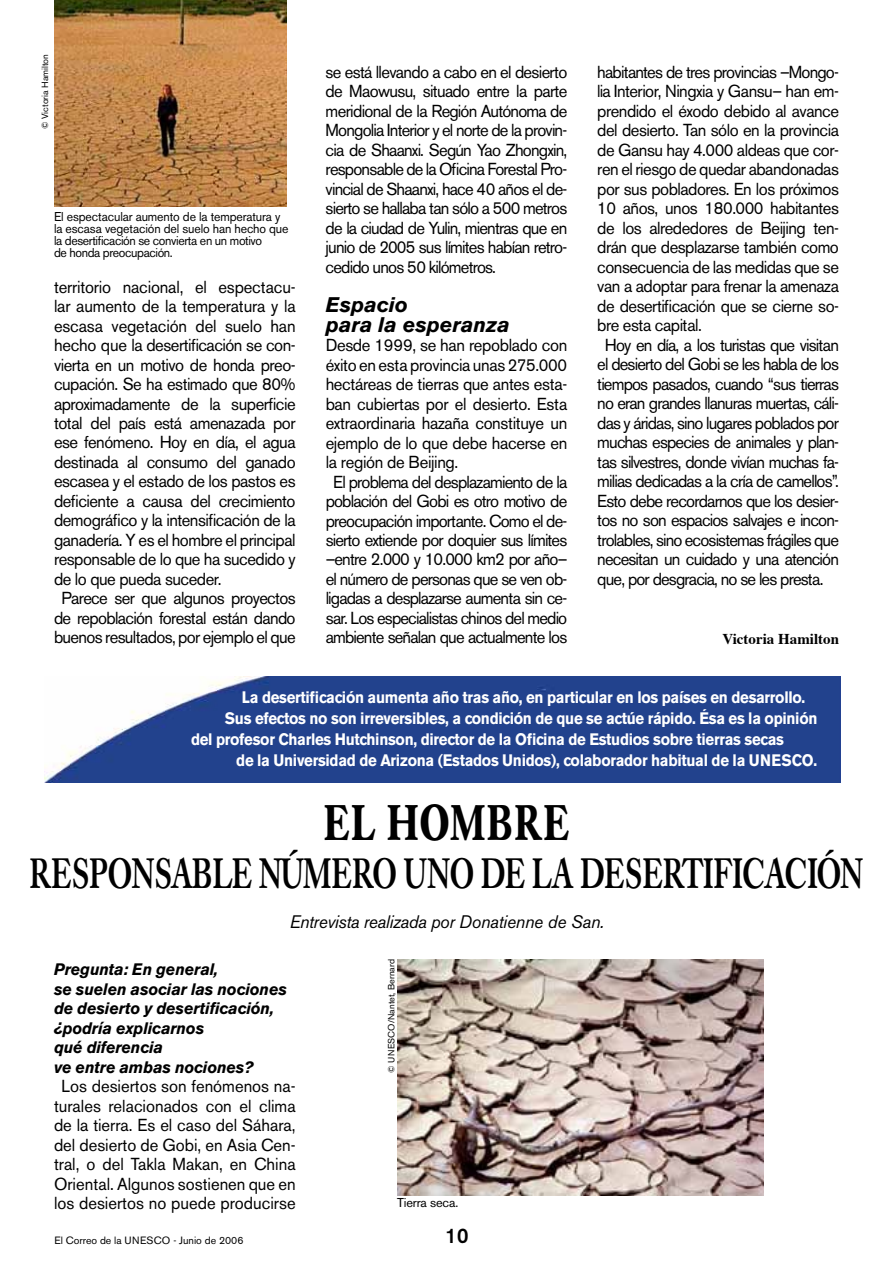
<style>
.page{position:relative;width:893px;height:1263px;background:#fff}
.page>*{position:absolute;margin:0;border:0;box-sizing:border-box;transform-origin:0 0}
.t1{font:700 49.5px "Caslon Book BE";letter-spacing:.04em;color:#000;scale:.72 1}
.t2{font:500 42px "Caslon Book BE";letter-spacing:.01em;color:#000;scale:.7 1}
.t3{font:italic 700 21px/19.5px "Akzidenz Grotesk BE";color:#000}
.t4{font:500 21px "Akzidenz Grotesk BE";color:#000;scale:.96 1}
.t5{font:italic 18px "Akzidenz Grotesk BE";letter-spacing:-.02em;color:#000;scale:.96 1}
.t6{font:17.25px/19.5px "Akzidenz Grotesk BE";letter-spacing:-.03em;color:#000;text-align:justify;scale:.96 1}
.t7{font:17.25px "Akzidenz Grotesk BE";letter-spacing:-.05em;color:#000;scale:.96 1}
.t8{font:17.25px/19.5px "Akzidenz Grotesk BE";color:#000;text-align:center;scale:.96 1}
.t9{font:17.25px "Akzidenz Grotesk BE";letter-spacing:-.01em;color:#000;scale:.96 1}
.t10{font:700 16.5px "Akzidenz Grotesk BE";letter-spacing:-.02em;color:#fff;scale:.91 1}
.t11{font:italic 700 16.5px/19.5px "Akzidenz Grotesk BE";letter-spacing:-.01em;color:#000;scale:.96 1}
.t12{font:700 15px "Times";color:#000}
.t13{font:12.75px/12px "Akzidenz Grotesk BE";letter-spacing:-.01em;color:#000;scale:.96 1}
.t14{font:12.75px "Akzidenz Grotesk BE";letter-spacing:-.01em;color:#000}
.t15{font:10.5px "Akzidenz Grotesk BE";color:#000}
.t16{font:9px "Akzidenz Grotesk BE";color:#000}
</style>
<div class="page">
<img style="left:54px;top:0;width:232px;height:206px">
<img style="left:44px;top:676px;width:796px;height:106px">
<img style="left:397px;top:960px;width:366px;height:235px">
<p class="t16" style="left:40px;top:129px;width:76px;rotate:-90deg">© Victoria Hamilton</p>
<p class="t13" style="left:54px;top:210px;width:246px">El espectacular aumento de la temperatura y la escasa vegetación del suelo han hecho que la desertificación se convierta en un motivo<br>de honda preocupación.</p>
<p class="t9" style="left:54px;top:276px;width:253px">territorio nacional, el espectacu-</p>
<p class="t9" style="left:54px;top:296px;width:253px">lar aumento de la temperatura y la</p>
<p class="t9" style="left:54px;top:315px;width:253px">escasa vegetación del suelo han</p>
<p class="t6" style="left:54px;top:335px;width:253px">hecho que la desertificación se con-</p>
<p class="t6" style="left:54px;top:355px;width:253px">vierta en un motivo de honda preo-</p>
<p class="t6" style="left:54px;top:374px;width:253px">cupación. Se ha estimado que 80%</p>
<p class="t6" style="left:54px;top:394px;width:253px">aproximadamente de la superficie</p>
<p class="t6" style="left:54px;top:413px;width:253px">total del país está amenazada por</p>
<p class="t6" style="left:54px;top:433px;width:253px">ese fenómeno. Hoy en día, el agua</p>
<p class="t6" style="left:54px;top:452px;width:253px">destinada al consumo del ganado</p>
<p class="t6" style="left:54px;top:472px;width:253px">escasea y el estado de los pastos es</p>
<p class="t6" style="left:54px;top:491px;width:253px">deficiente a causa del crecimiento</p>
<p class="t6" style="left:54px;top:511px;width:253px">demográfico y la intensificación de la</p>
<p class="t6" style="left:54px;top:530px;width:253px">ganadería. Y es el hombre el principal</p>
<p class="t6" style="left:54px;top:550px;width:253px">responsable de lo que ha sucedido y</p>
<p class="t6" style="left:54px;top:569px;width:176px">de lo que pueda suceder.</p>
<p class="t6" style="left:62px;top:589px;width:245px">Parece ser que algunos proyectos</p>
<p class="t6" style="left:54px;top:608px;width:253px">de repoblación forestal están dando</p>
<p class="t6" style="left:54px;top:628px;width:253px">buenos resultados, por ejemplo el que</p>
<p class="t6" style="left:326px;top:62px;width:253px">se está llevando a cabo en el desierto de Maowusu, situado entre la parte meridional de la Región Autónoma de Mongolia Interior y el norte de la provin&shy;cia de Shaanxi. Según Yao Zhongxin, responsable de la Oficina Forestal Pro&shy;vincial de Shaanxi, hace 40 años el de&shy;sierto se hallaba tan sólo a 500 metros de la ciudad de Yulin, mientras que en junio de 2005 sus límites habían retro&shy;cedido unos 50 kilómetros.</p>
<p class="t3" style="left:326px;top:295px;width:186px">Espacio<br>para la esperanza</p>
<p class="t6" style="left:326px;top:335px;width:253px">Desde 1999, se han repoblado con</p>
<p class="t6" style="left:326px;top:355px;width:253px">éxito en esta provincia unas 275.000</p>
<p class="t6" style="left:326px;top:374px;width:253px">hectáreas de tierras que antes esta-</p>
<p class="t6" style="left:326px;top:394px;width:253px">ban cubiertas por el desierto. Esta</p>
<p class="t6" style="left:326px;top:413px;width:253px">extraordinaria hazaña constituye un</p>
<p class="t6" style="left:326px;top:433px;width:253px">ejemplo de lo que debe hacerse en</p>
<p class="t6" style="left:326px;top:452px;width:140px">la región de Beijing.</p>
<p class="t7" style="left:333px;top:471px;width:245px">El problema del desplazamiento de la</p>
<p class="t7" style="left:326px;top:491px;width:253px">población del Gobi es otro motivo de</p>
<p class="t7" style="left:326px;top:510px;width:253px">preocupación importante. Como el de-</p>
<p class="t7" style="left:326px;top:530px;width:253px">sierto extiende por doquier sus límites</p>
<p class="t7" style="left:326px;top:549px;width:253px">–entre 2.000 y 10.000 km2 por año–</p>
<p class="t7" style="left:326px;top:569px;width:253px">el número de personas que se ven ob-</p>
<p class="t7" style="left:326px;top:588px;width:253px">ligadas a desplazarse aumenta sin ce-</p>
<p class="t7" style="left:326px;top:608px;width:253px">sar. Los especialistas chinos del medio</p>
<p class="t7" style="left:326px;top:627px;width:253px">ambiente señalan que actualmente los</p>
<p class="t7" style="left:597px;top:62px;width:253px">habitantes de tres provincias –Mongo-</p>
<p class="t6" style="left:597px;top:82px;width:253px">lia Interior, Ningxia y Gansu– han em-</p>
<p class="t6" style="left:597px;top:101px;width:253px">prendido el éxodo debido al avance</p>
<p class="t6" style="left:597px;top:121px;width:253px">del desierto. Tan sólo en la provincia</p>
<p class="t6" style="left:597px;top:140px;width:253px">de Gansu hay 4.000 aldeas que cor-</p>
<p class="t6" style="left:597px;top:160px;width:253px">ren el riesgo de quedar abandonadas</p>
<p class="t6" style="left:597px;top:179px;width:253px">por sus pobladores. En los próximos</p>
<p class="t6" style="left:597px;top:199px;width:253px">10 años, unos 180.000 habitantes</p>
<p class="t6" style="left:597px;top:218px;width:253px">de los alrededores de Beijing ten-</p>
<p class="t6" style="left:597px;top:238px;width:253px">drán que desplazarse también como</p>
<p class="t6" style="left:597px;top:257px;width:253px">consecuencia de las medidas que se</p>
<p class="t6" style="left:597px;top:277px;width:253px">van a adoptar para frenar la amenaza</p>
<p class="t6" style="left:597px;top:296px;width:253px">de desertificación que se cierne so-</p>
<p class="t6" style="left:597px;top:316px;width:110px">bre esta capital.</p>
<p class="t7" style="left:605px;top:334px;width:245px">Hoy en día, a los turistas que visitan</p>
<p class="t7" style="left:597px;top:354px;width:253px">el desierto del Gobi se les habla de los</p>
<p class="t7" style="left:597px;top:373px;width:253px">tiempos pasados, cuando “sus tierras</p>
<p class="t7" style="left:597px;top:393px;width:253px">no eran grandes llanuras muertas, cáli-</p>
<p class="t7" style="left:597px;top:412px;width:253px">das y áridas, sino lugares poblados por</p>
<p class="t7" style="left:597px;top:432px;width:253px">muchas especies de animales y plan-</p>
<p class="t7" style="left:597px;top:451px;width:253px">tas silvestres, donde vivían muchas fa-</p>
<p class="t7" style="left:597px;top:471px;width:253px">milias dedicadas a la cría de camellos”.</p>
<p class="t7" style="left:597px;top:490px;width:253px">Esto debe recordarnos que los desier-</p>
<p class="t7" style="left:597px;top:510px;width:253px">tos no son espacios salvajes e incon-</p>
<p class="t7" style="left:597px;top:529px;width:253px">trolables, sino ecosistemas frágiles que</p>
<p class="t7" style="left:597px;top:549px;width:253px">necesitan un cuidado y una atención</p>
<p class="t7" style="left:597px;top:568px;width:237px">que, por desgracia, no se les presta.</p>
<p class="t12" style="left:722px;top:624px;width:118px">Victoria Hamilton</p>
<p class="t10" style="left:242px;top:687px;width:621px">La desertificación aumenta año tras año, en particular en los países en desarrollo.</p>
<p class="t10" style="left:225px;top:708px;width:653px">Sus efectos no son irreversibles, a condición de que se actúe rápido. Ésa es la opinión</p>
<p class="t10" style="left:191px;top:729px;width:653px">del profesor Charles Hutchinson, director de la Oficina de Estudios sobre tierras secas</p>
<p class="t10" style="left:236px;top:750px;width:589px">de la Universidad de Arizona (Estados Unidos), colaborador habitual de la UNESCO</p>
<p class="t10" style="left:813px;top:750px;width:6px">.</p>
<h1 class="t1" style="left:324px;top:794px;width:342px">EL HOMBRE</h1>
<h2 class="t2" style="left:30px;top:849px;width:1191px">RESPONSABLE NÚMERO UNO DE LA DESERTIFICACIÓN</h2>
<p class="t5" style="left:290px;top:910px;width:329px">Entrevista realizada por Donatienne de San.</p>
<p class="t11" style="left:54px;top:960px;width:244px">Pregunta: En general,<br>se suelen asociar las nociones de desierto y desertificación, ¿podría explicarnos<br>qué diferencia<br>ve entre ambas nociones?</p>
<p class="t8" style="left:54px;top:1076px;width:253px">Los desiertos son fenómenos na&shy;turales relacionados con el clima de la tierra. Es el caso del Sáhara, del desierto de Gobi, en Asia Cen&shy;tral, o del Takla Makan, en China Oriental. Algunos sostienen que en los desiertos no puede producirse</p>
<p class="t16" style="left:386px;top:1073px;width:115px;rotate:-90deg">© UNESCO/Nantet, Bernard</p>
<p class="t14" style="left:397px;top:1195px;width:63px">Tierra seca.</p>
<p class="t15" style="left:55px;top:1234px;width:191px">El Correo de la UNESCO - Junio de 2006</p>
<p class="t4" style="left:445px;top:1223px;width:25px">10</p>
</div>
